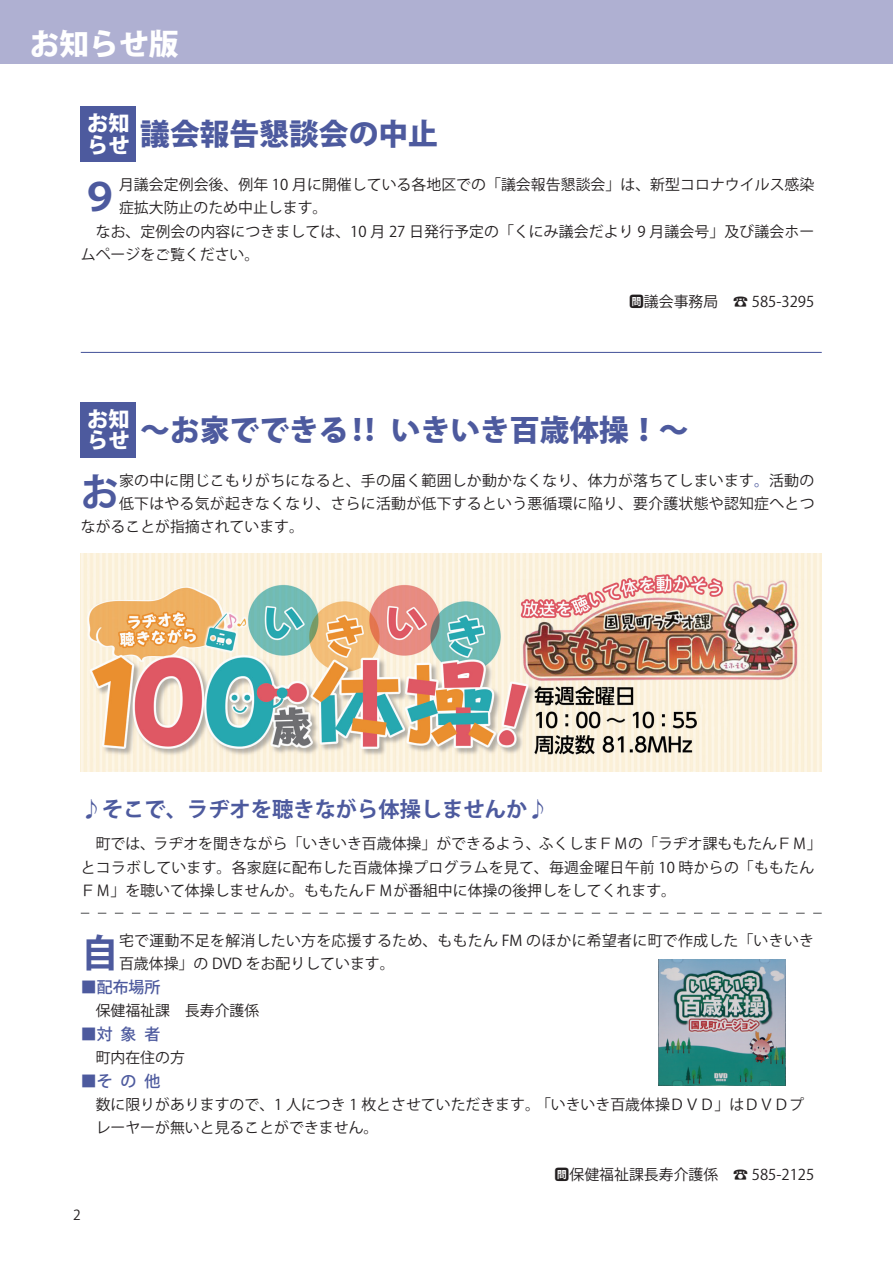
<style>
.page{position:relative;width:893px;height:1263px;background:#fff}
.page>*{position:absolute;margin:0;border:0;box-sizing:border-box;transform-origin:0 0}
.t1{font:700 38.25px "Koz Go Pro";color:#4d5a9e}
.t2{font:800 29.7px "Koz Go Pro";color:#4d5a9e}
.t3{font:800 29.7px "Koz Go Pro";color:#fff}
.t4{font:700 21.3px "Koz Go Pro";color:#4d5a9e}
.t5{font:800 21.3px "Koz Go Pro";color:#fff}
.t6{font:500 15.9px "Koz Go Pro";letter-spacing:.5em;color:#4d5a9e}
.t7{font:14.85px/23.4px "Koz Go Pro";letter-spacing:.005em;color:#231f20}
.t8{font:13.8px "Koz Go Pro";color:#231f20}
.s1{font-weight:500;color:#4d5a9e}
</style>
<div class="page">
<div style="left:0;top:0;width:893px;height:64px;background:#afb0d2"></div>
<svg style="left:81px;top:913px;width:741px;height:1px"></svg>
<div style="left:81px;top:402px;width:55px;height:55px;background:#4d5a9e"></div>
<img style="left:81px;top:554px;width:741px;height:218px">
<img style="left:658px;top:959px;width:127px;height:126px">
<div style="left:81px;top:106px;width:55px;height:56px;background:#4d5a9e"></div>
<hr style="left:81px;top:352px;width:741px;height:1px;background:#4d5a9e">
<h2 class="t3" style="left:30px;top:25px;width:150px">お知らせ版</h2>
<h3 class="t5" style="left:87px;top:110px;width:44px">お知</h3>
<h2 class="t2" style="left:140px;top:115px;width:299px">議会報告懇談会の中止</h2>
<h3 class="t5" style="left:87px;top:131px;width:44px">らせ</h3>
<p class="t7" style="left:119px;top:173px;width:697px">月議会定例会後、例年 10 月に開催している各地区での「議会報告懇談会」は、新型コロナウイルス感染</p>
<h1 class="t1" style="left:81px;top:172px;width:40px">９</h1>
<p class="t7" style="left:81px;top:197px;width:735px;text-indent:38px">症拡大防止のため中止します。<br>　なお、定例会の内容につきましては、10 月 27 日発行予定の「くにみ議会だより 9 月議会号」及び議会ホームページをご覧ください。</p>
<p class="t7" style="left:733px;top:290px;width:83px">☎ 585-3295</p>
<p class="t7" style="left:629px;top:290px;width:91px">問議会事務局</p>
<h3 class="t5" style="left:87px;top:405px;width:44px">お知</h3>
<h2 class="t2" style="left:140px;top:410px;width:550px">～お家でできる‼ いきいき百歳体操!~</h2>
<h3 class="t5" style="left:87px;top:426px;width:44px">らせ</h3>
<p class="t7" style="left:119px;top:469px;width:697px">家の中に閉じこもりがちになると、手の届く範囲しか動かなくなり、体力が落ちてしまいます<span class="s1">。</span>活動の</p>
<h1 class="t1" style="left:81px;top:467px;width:40px">お</h1>
<p class="t7" style="left:81px;top:492px;width:735px;text-indent:38px">低下はやる気が起きなくなり、さらに活動が低下するという悪循環に陥り、要介護状態や認知症へとつながることが指摘されています。</p>
<h3 class="t4" style="left:81px;top:795px;width:469px">♪そこで、ラヂオを聴きながら体操しませんか♪</h3>
<p class="t7" style="left:81px;top:832px;width:742px;text-indent:15px">町では、ラヂオを聞きながら「いきいき百歳体操」ができるよう、ふくしまＦＭの「ラヂオ課ももたんＦＭ「とコラボしています。各家庭に配布した百歳体操プログラムを見て、毎週金曜日午前 10 時からの「ももたん<br>ＦＭ」を聴いて体操しませんか。ももたんＦＭが番組中に体操の後押しをしてくれます。</p>
<p class="t7" style="left:119px;top:929px;width:696px">宅で運動不足を解消したい方を応援するため、ももたん FM のほかに希望者に町で作成した「いきいき</p>
<h1 class="t1" style="left:81px;top:928px;width:40px">自</h1>
<p class="t7" style="left:119px;top:953px;width:277px">百歳体操」の DVD をお配りしています。</p>
<p class="t6" style="left:81px;top:977px;width:81px">■配布場所</p>
<p class="t7" style="left:81px;top:999px;width:180px">　保健福祉課　長寿介護係</p>
<p class="t6" style="left:81px;top:1024px;width:81px">■対象者</p>
<p class="t7" style="left:81px;top:1046px;width:106px">　町内在住の方</p>
<p class="t6" style="left:81px;top:1071px;width:81px">■その他</p>
<p class="t7" style="left:81px;top:1093px;width:725px">　数に限りがありますので、1 人につき 1 枚とさせていただきます。 「いきいき百歳体操ＤＶＤ」はＤＶＤプ　レーヤーが無いと見ることができません。</p>
<p class="t7" style="left:733px;top:1163px;width:83px">☎ 585-2125</p>
<p class="t7" style="left:555px;top:1163px;width:165px">問保健福祉課長寿介護係</p>
<p class="t8" style="left:73px;top:1206px;width:9px">2</p>
</div>
